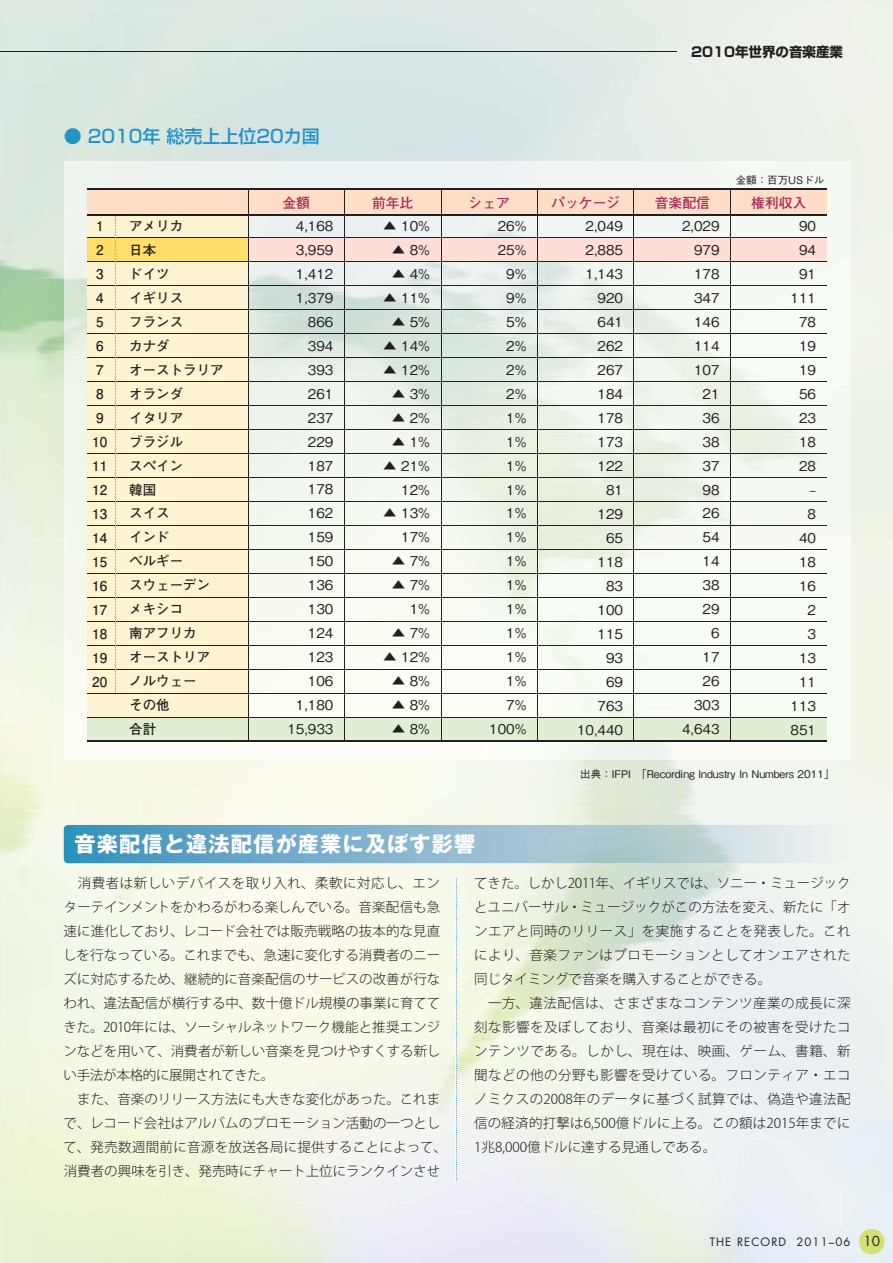
<style>
.page{position:relative;width:893px;height:1263px;background:#fff}
.page>*{position:absolute;margin:0;border:0;box-sizing:border-box;transform-origin:0 0}
.t1{font:21.3px "Gothic MB101 Pro Bold 90 pv RKSJ H";letter-spacing:.05em;color:#fff}
.t2{font:18px "Shin Go Pro Medium 90 pv RKSJ H";color:#2393c8}
.t3{font:13.8px "Futo Go B101 Pro Bold 90 pv RKSJ H";color:#a62a57}
.t4{font:13.5px/23.9px "Gothic BBB Pro Medium 90 pv RKSJ H";color:#231f20;text-align:right}
.t5{font:13.5px/24px "Koz Go Pro Light 90 pv RKSJ H";letter-spacing:.005em;color:#231f20}
.t6{font:13.5px/24px "Koz Go Pro Light 90 pv RKSJ H";letter-spacing:.03em;color:#231f20}
.t7{font:13.5px/23.9px "Futo Go B101 Pro Bold 90 pv RKSJ H";color:#231f20}
.t8{font:13.5px "Shin Go Pr 6 Bold 90 pv RKSJ H";color:#231f20}
.t9{font:11.25px "Futura";letter-spacing:.1em;color:#231f20}
.t10{font:10.5px "Gothic BBB Pro Medium 90 pv RKSJ H";color:#231f20}
.s1{font-size:13.5px}
</style>
<div class="page">
<img style="left:0;top:0;width:893px;height:209px">
<img style="left:843px;top:209px;width:50px;height:1054px">
<img style="left:64px;top:161px;width:786px;height:599px">
<div style="left:87px;top:237px;width:740px;height:24px;background:#fddfd8"></div>
<div style="left:87px;top:189px;width:161px;height:530px;background:#fff3d1"></div>
<div style="left:87px;top:189px;width:740px;height:26px;background:#fedec7"></div>
<div style="left:87px;top:237px;width:161px;height:24px;background:#ffdf69"></div>
<div style="left:87px;top:717px;width:740px;height:24px;background:#e0efd4"></div>
<hr style="left:87px;top:214px;width:740px;height:1px;background:#231f20">
<hr style="left:87px;top:237px;width:740px;height:1px;background:#231f20">
<hr style="left:87px;top:261px;width:740px;height:1px;background:#231f20">
<hr style="left:87px;top:285px;width:740px;height:1px;background:#231f20">
<hr style="left:87px;top:309px;width:740px;height:1px;background:#231f20">
<hr style="left:87px;top:333px;width:740px;height:1px;background:#231f20">
<hr style="left:87px;top:357px;width:740px;height:1px;background:#231f20">
<hr style="left:87px;top:381px;width:740px;height:1px;background:#231f20">
<hr style="left:87px;top:405px;width:740px;height:1px;background:#231f20">
<hr style="left:87px;top:429px;width:740px;height:1px;background:#231f20">
<hr style="left:87px;top:453px;width:740px;height:1px;background:#231f20">
<hr style="left:87px;top:477px;width:740px;height:1px;background:#231f20">
<hr style="left:87px;top:501px;width:740px;height:1px;background:#231f20">
<hr style="left:87px;top:525px;width:740px;height:1px;background:#231f20">
<hr style="left:87px;top:549px;width:740px;height:1px;background:#231f20">
<hr style="left:87px;top:573px;width:740px;height:1px;background:#231f20">
<hr style="left:87px;top:597px;width:740px;height:1px;background:#231f20">
<hr style="left:87px;top:621px;width:740px;height:1px;background:#231f20">
<hr style="left:87px;top:645px;width:740px;height:1px;background:#231f20">
<hr style="left:87px;top:669px;width:740px;height:1px;background:#231f20">
<hr style="left:87px;top:693px;width:740px;height:1px;background:#231f20">
<hr style="left:87px;top:717px;width:740px;height:1px;background:#231f20">
<hr style="left:87px;top:741px;width:740px;height:1px;background:#231f20">
<hr style="left:87px;top:189px;width:740px;height:1px;background:#231f20">
<svg style="left:115px;top:215px;width:1px;height:478px"></svg>
<hr style="left:248px;top:189px;width:1px;height:552px;background:#231f20">
<hr style="left:344px;top:191px;width:1px;height:550px;background:#231f20">
<hr style="left:537px;top:191px;width:1px;height:550px;background:#231f20">
<hr style="left:441px;top:191px;width:1px;height:550px;background:#231f20">
<hr style="left:633px;top:191px;width:1px;height:550px;background:#231f20">
<hr style="left:730px;top:191px;width:1px;height:550px;background:#231f20">
<img style="left:64px;top:825px;width:786px;height:38px;border-radius:4px">
<div style="left:859px;top:1229px;width:25px;height:25px;background:#d3e174;border-radius:50%"></div>
<hr style="left:0;top:52px;width:676px;height:1px;background:#231f20">
<svg style="left:456px;top:878px;width:1px;height:302px"></svg>
<h2 class="t2" style="left:64px;top:130px;width:257px">● 2010年 総売上上位20カ国</h2>
<p class="t8" style="left:691px;top:46px;width:154px">2010年世界の音楽産業</p>
<p class="t10" style="left:736px;top:177px;width:90px">金額：百万USドル</p>
<p class="t3" style="left:282px;top:197px;width:29px">金額</p>
<p class="t3" style="left:372px;top:197px;width:43px">前年比</p>
<p class="t3" style="left:468px;top:197px;width:43px">シェア</p>
<p class="t3" style="left:551px;top:197px;width:71px">パッケージ</p>
<p class="t3" style="left:655px;top:197px;width:57px">音楽配信</p>
<p class="t3" style="left:751px;top:197px;width:57px">権利収入</p>
<p class="t7" style="left:92px;top:215px;width:17px">1<br>2<br>3<br>4<br>5<br>6<br>7<br>8<br>9<br>10<br>11<br>12<br>13<br>14<br>15<br>16<br>17<br>18<br>19<br>20</p>
<p class="t7" style="left:129px;top:216px;width:96px">アメリカ<br>日本<br>ドイツ<br>イギリス<br>フランス<br>カナダ<br>オーストラリアオランダ<br>イタリア<br>ブラジル<br>スペイン<br>韓国<br>スイス<br>インド<br>ベルギー<br>スウェーデンメキシコ<br>南アフリカ<br>オーストリアノルウェー<br>その他<br>合計</p>
<p class="t4" style="left:287px;top:216px;width:48px">4,168<br>3,959<br>1,412<br>1,379<br>866<br>394<br>393<br>261<br>237<br>229<br>187<br>178<br>162<br>159<br>150<br>136<br>130<br>124<br>123<br>106<br>1,180<br>15,933</p>
<p class="t4" style="left:383px;top:216px;width:48px">▲ 10%</p>
<p class="t4" style="left:392px;top:240px;width:40px">▲ 8%</p>
<p class="t4" style="left:392px;top:264px;width:40px">▲ 4%</p>
<p class="t4" style="left:383px;top:288px;width:48px">▲ 11%</p>
<p class="t4" style="left:392px;top:312px;width:40px">▲ 5%</p>
<p class="t4" style="left:383px;top:336px;width:48px">▲ 14%</p>
<p class="t4" style="left:383px;top:360px;width:48px">▲ 12%</p>
<p class="t4" style="left:392px;top:384px;width:40px">▲ 3%</p>
<p class="t4" style="left:392px;top:408px;width:40px">▲ 2%</p>
<p class="t4" style="left:392px;top:432px;width:40px">▲ 1%</p>
<p class="t4" style="left:383px;top:455px;width:48px">▲ 21%<br>12%</p>
<p class="t4" style="left:383px;top:503px;width:48px">▲ 13%<br>17%</p>
<p class="t4" style="left:392px;top:551px;width:40px">▲ 7%</p>
<p class="t4" style="left:392px;top:575px;width:40px">▲ 7%<br>1%</p>
<p class="t4" style="left:392px;top:623px;width:40px">▲ 7%</p>
<p class="t4" style="left:383px;top:647px;width:48px">▲ 12%</p>
<p class="t4" style="left:392px;top:671px;width:40px">▲ 8%</p>
<p class="t4" style="left:392px;top:695px;width:40px">▲ 8%</p>
<p class="t4" style="left:392px;top:719px;width:40px">▲ 8%</p>
<p class="t4" style="left:489px;top:216px;width:39px">26%<br>25%<br>9%<br>9%<br>5%<br>2%<br>2%<br>2%<br>1%<br>1%<br>1%<br>1%<br>1%<br>1%<br>1%<br>1%<br>1%<br>1%<br>1%<br>1%<br>7%<br>100%</p>
<p class="t4" style="left:577px;top:216px;width:48px">2,049<br>2,885<br>1,143<br>920<br>641<br>262<br>267<br>184<br>178<br>173<br>122<br>81<br>129<br>65<br>118<br>83<br>100<br>115<br>93<br>69<br>763<br>10,440</p>
<p class="t4" style="left:682px;top:216px;width:39px">2,029<br>979<br>178<br>347<br>146<br>114<br>107<br>21<br>36<br>38<br>37<br>98<br>26<br>54<br>14<br>38<br>29<br>6<br>17<br>26<br>303<br>4,643</p>
<p class="t4" style="left:790px;top:216px;width:27px">90<br>94<br>91<br>111<br>78<br>19<br>19<br>56<br>23<br>18<br>28 ‒<br>8<br>40<br>18<br>16<br>2<br>3<br>13<br>11<br>113<br>851</p>
<p class="t10" style="left:580px;top:770px;width:256px">出典：IFPI　「Recording Industry In Numbers 2011」</p>
<h1 class="t1" style="left:75px;top:836px;width:402px">音楽配信と違法配信が産業に及ぼす影響</h1>
<p class="t5" style="left:63px;top:873px;width:385px">　消費者は新しいデバイスを取り入れ、柔軟に対応し、エンターテインメントをかわるがわる楽しんでいる。音楽配信も急速に進化しており、レコード会社では販売戦略の抜本的な見直しを行なっている。これまでも、急速に変化する消費者のニーズに対応するため、継続的に音楽配信のサービスの改善が行なわれ、違法配信が横行する中、数十億ドル規模の事業に育ててきた。2010年には、ソーシャルネットワーク機能と推奨エンジンなどを用いて、消費者が新しい音楽を見つけやすくする新しい手法が本格的に展開されてきた。<br>　また、音楽のリリース方法にも大きな変化があった。これまで、レコード会社はアルバムのプロモーション活動の一つとして、発売数週間前に音源を放送各局に提供することによって、消費者の興味を引き、発売時にチャート上位にランクインさせ</p>
<p class="t6" style="left:474px;top:873px;width:378px">てきた。しかし2011年、イギリスでは、ソニー・ミュージックとユニバーサル・ミュージックがこの方法を変え、新たに「オンエアと同時のリリース」を実施することを発表した。これにより、音楽ファンはプロモーションとしてオンエアされた同じタイミングで音楽を購入することができる。<br>　一方、違法配信は、さまざまなコンテンツ産業の成長に深刻な影響を及ぼしており、音楽は最初にその被害を受けたコンテンツである。しかし、現在は、映画、ゲーム、書籍、新聞などの他の分野も影響を受けている。フロンティア・エコノミクスの2008年のデータに基づく試算では、偽造や違法配信の経済的打撃は6,500億ドルに上る。この額は2015年までに<br>1兆8,000億ドルに達する見通しである。</p>
<p class="t9" style="left:710px;top:1237px;width:172px">THE RECORD 2011–06 <span class="s1">10</span></p>
</div>
